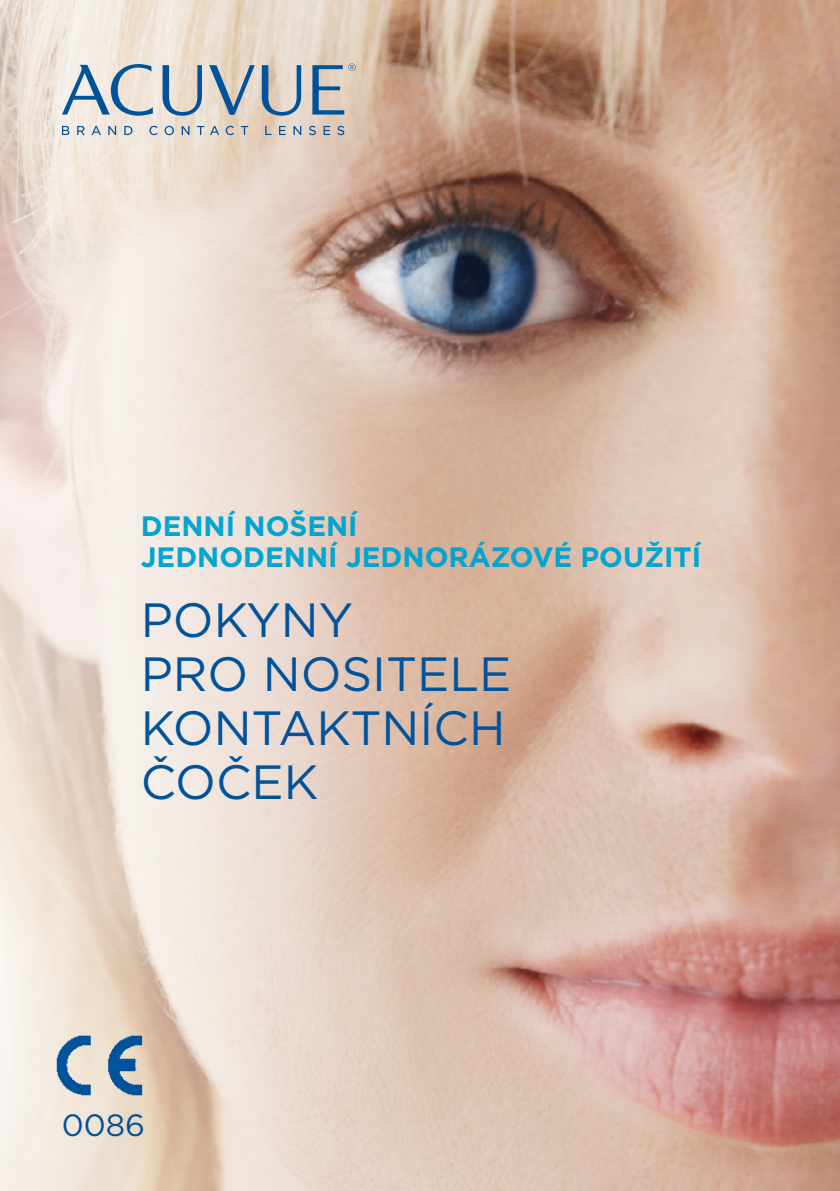
<style>
.page{position:relative;width:840px;height:1191px;background:#fff}
.page>*{position:absolute;margin:0;border:0;box-sizing:border-box;transform-origin:0 0}
.t1{font:48px/54px "Gotham";color:#00539b}
.t2{font:30.8px "Gotham";color:#00539b}
.t3{font:700 28px/31.2px "Gotham";color:#00a6d1}
</style>
<div class="page">
<img style="left:0;top:0;width:839px;height:1191px">
<img style="left:51px;top:1028px;width:94px;height:72px">
<svg style="left:62px;top:126px;width:7px;height:9px"></svg>
<svg style="left:77px;top:126px;width:8px;height:9px"></svg>
<svg style="left:91px;top:126px;width:10px;height:9px"></svg>
<svg style="left:108px;top:126px;width:8px;height:9px"></svg>
<svg style="left:124px;top:126px;width:8px;height:9px"></svg>
<svg style="left:149px;top:126px;width:9px;height:9px"></svg>
<svg style="left:164px;top:126px;width:10px;height:9px"></svg>
<div style="left:166px;top:127px;width:6px;height:7px;background:#eee4d8;border-radius:50%"></div>
<svg style="left:181px;top:126px;width:8px;height:9px"></svg>
<svg style="left:197px;top:126px;width:7px;height:9px"></svg>
<svg style="left:210px;top:126px;width:9px;height:9px"></svg>
<svg style="left:225px;top:126px;width:9px;height:9px"></svg>
<svg style="left:241px;top:126px;width:7px;height:9px"></svg>
<svg style="left:265px;top:126px;width:6px;height:9px"></svg>
<svg style="left:279px;top:126px;width:6px;height:9px"></svg>
<svg style="left:293px;top:126px;width:8px;height:9px"></svg>
<svg style="left:309px;top:126px;width:6px;height:9px"></svg>
<svg style="left:323px;top:126px;width:7px;height:9px"></svg>
<svg style="left:337px;top:126px;width:7px;height:9px"></svg>
<svg style="left:312px;top:63px;width:43px;height:52px;background:#a4adb3"></svg>
<svg style="left:162px;top:65px;width:40px;height:51px;background:#a6b5bf"></svg>
<svg style="left:209px;top:65px;width:46px;height:50px;background:#afb6ba"></svg>
<svg style="left:62px;top:64px;width:91px;height:52px;background:#b7c4cd"></svg>
<svg style="left:262px;top:65px;width:39px;height:51px;background:#a1aeb7"></svg>
<p class="t3" style="left:141px;top:510px;width:218px">DENNÍ NOŠENÍ<br>JEDNODENNÍ</p>
<p class="t3" style="left:346px;top:541px;width:38px">JEDNO</p>
<p class="t3" style="left:448px;top:541px;width:252px">RÁZOVÉ POUŽITÍ</p>
<h1 class="t1" style="left:141px;top:592px;width:372px">POKYNY<br>PRO NOSITELE<br>KONTAKTNÍCH<br>ČOČEK</h1>
<p class="t2" style="left:62px;top:1105px;width:85px">0086</p>
</div>
